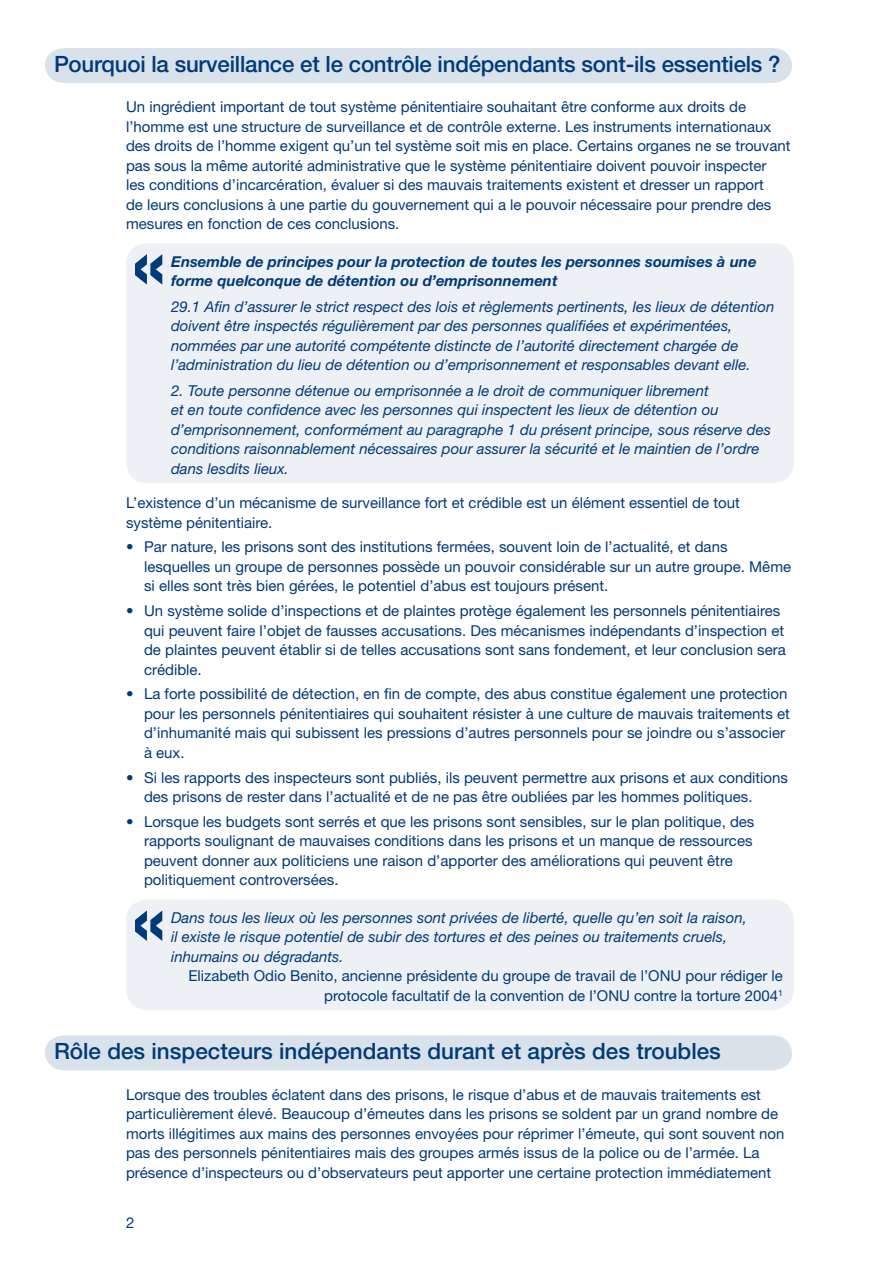
<style>
.page{position:relative;width:893px;height:1263px;background:#fff}
.page>*{position:absolute;margin:0;border:0;box-sizing:border-box;transform-origin:0 0}
.t1{font:500 22.5px "Helvetica Neue";letter-spacing:-.01em;color:#003a78}
.t2{font:15px/19.5px "Helvetica Neue";color:#003a78}
.t3{font:italic 15px/19.5px "Helvetica Neue";color:#003a78}
.t4{font:italic 700 15px/19.5px "Helvetica Neue";color:#003a78}
</style>
<div class="page">
<div style="left:126px;top:243px;width:668px;height:240px;background:#edf1f6;border-radius:21px"></div>
<div style="left:45px;top:48px;width:747px;height:35px;background:#d9e1eb"></div>
<div style="left:126px;top:899px;width:668px;height:111px;background:#edf1f6;border-radius:21px"></div>
<div style="left:45px;top:1035px;width:747px;height:35px;background:#d9e1eb"></div>
<svg style="left:135px;top:254px;width:27px;height:31px"></svg>
<svg style="left:135px;top:910px;width:27px;height:31px"></svg>
<h1 class="t1" style="left:54px;top:50px;width:728px">Pourquoi la surveillance et le contrôle indépendants sont-ils essentiels ?</h1>
<p class="t2" style="left:126px;top:97px;width:666px">Un ingrédient important de tout système pénitentiaire souhaitant être conforme aux droits de l’homme est une structure de surveillance et de contrôle externe. Les instruments internationaux des droits de l’homme exigent qu’un tel système soit mis en place. Certains organes ne se trouvant pas sous la même autorité administrative que le système pénitentiaire doivent pouvoir inspecter<br>les conditions d’incarcération, évaluer si des mauvais traitements existent et dresser un rapport<br>de leurs conclusions à une partie du gouvernement qui a le pouvoir nécessaire pour prendre des mesures en fonction de ces conclusions.</p>
<p class="t4" style="left:171px;top:251px;width:587px">Ensemble de principes pour la protection de toutes les personnes soumises à une forme quelconque de détention ou d’emprisonnement</p>
<p class="t3" style="left:171px;top:296px;width:605px">29.1 Afin d’assurer le strict respect des lois et règlements pertinents, les lieux de détention doivent être inspectés régulièrement par des personnes qualifiées et expérimentées, nommées par une autorité compétente distincte de l’autorité directement chargée de l’administration du lieu de détention ou d’emprisonnement et responsables devant elle.</p>
<p class="t3" style="left:171px;top:380px;width:601px">2. Toute personne détenue ou emprisonnée a le droit de communiquer librement<br>et en toute confidence avec les personnes qui inspectent les lieux de détention ou d’emprisonnement, conformément au paragraphe 1 du présent principe, sous réserve des conditions raisonnablement nécessaires pour assurer la sécurité et le maintien de l’ordre dans lesdits lieux.</p>
<p class="t2" style="left:126px;top:493px;width:615px">L’existence d’un mécanisme de surveillance fort et crédible est un élément essentiel de tout système pénitentiaire.</p>
<p class="t2" style="left:144px;top:537px;width:649px;text-indent:-18px">• Par nature, les prisons sont des institutions fermées, souvent loin de l’actualité, et dans lesquelles un groupe de personnes possède un pouvoir considérable sur un autre groupe. Même si elles sont très bien gérées, le potentiel d’abus est toujours présent.</p>
<p class="t2" style="left:144px;top:601px;width:643px;text-indent:-18px">• Un système solide d’inspections et de plaintes protège également les personnels pénitentiaires qui peuvent faire l’objet de fausses accusations. Des mécanismes indépendants d’inspection et de plaintes peuvent établir si de telles accusations sont sans fondement, et leur conclusion sera crédible.</p>
<p class="t2" style="left:144px;top:684px;width:647px;text-indent:-18px">• La forte possibilité de détection, en fin de compte, des abus constitue également une protection pour les personnels pénitentiaires qui souhaitent résister à une culture de mauvais traitements et d’inhumanité mais qui subissent les pressions d’autres personnels pour se joindre ou s’associer à eux.</p>
<p class="t2" style="left:144px;top:767px;width:646px;text-indent:-18px">• Si les rapports des inspecteurs sont publiés, ils peuvent permettre aux prisons et aux conditions des prisons de rester dans l’actualité et de ne pas être oubliées par les hommes politiques.</p>
<p class="t2" style="left:144px;top:811px;width:612px;text-indent:-18px">• Lorsque les budgets sont serrés et que les prisons sont sensibles, sur le plan politique, des rapports soulignant de mauvaises conditions dans les prisons et un manque de ressources peuvent donner aux politiciens une raison d’apporter des améliorations qui peuvent être politiquement controversées.</p>
<p class="t3" style="left:171px;top:907px;width:577px">Dans tous les lieux où les personnes sont privées de liberté, quelle qu’en soit la raison, il existe le risque potentiel de subir des tortures et des peines ou traitements cruels, inhumains ou dégradants.</p>
<p class="t2" style="left:188px;top:966px;width:596px;text-align:right">Elizabeth Odio Benito, ancienne présidente du groupe de travail de l’ONU pour rédiger le protocole facultatif de la convention de l’ONU contre la torture 2004<sup>1</sup></p>
<h1 class="t1" style="left:54px;top:1038px;width:668px">Rôle des inspecteurs indépendants durant et après des troubles</h1>
<p class="t2" style="left:126px;top:1084px;width:660px">Lorsque des troubles éclatent dans des prisons, le risque d’abus et de mauvais traitements est particulièrement élevé. Beaucoup d’émeutes dans les prisons se soldent par un grand nombre de morts illégitimes aux mains des personnes envoyées pour réprimer l’émeute, qui sont souvent non pas des personnels pénitentiaires mais des groupes armés issus de la police ou de l’armée. La présence d’inspecteurs ou d’observateurs peut apporter une certaine protection immédiatement</p>
</div>
